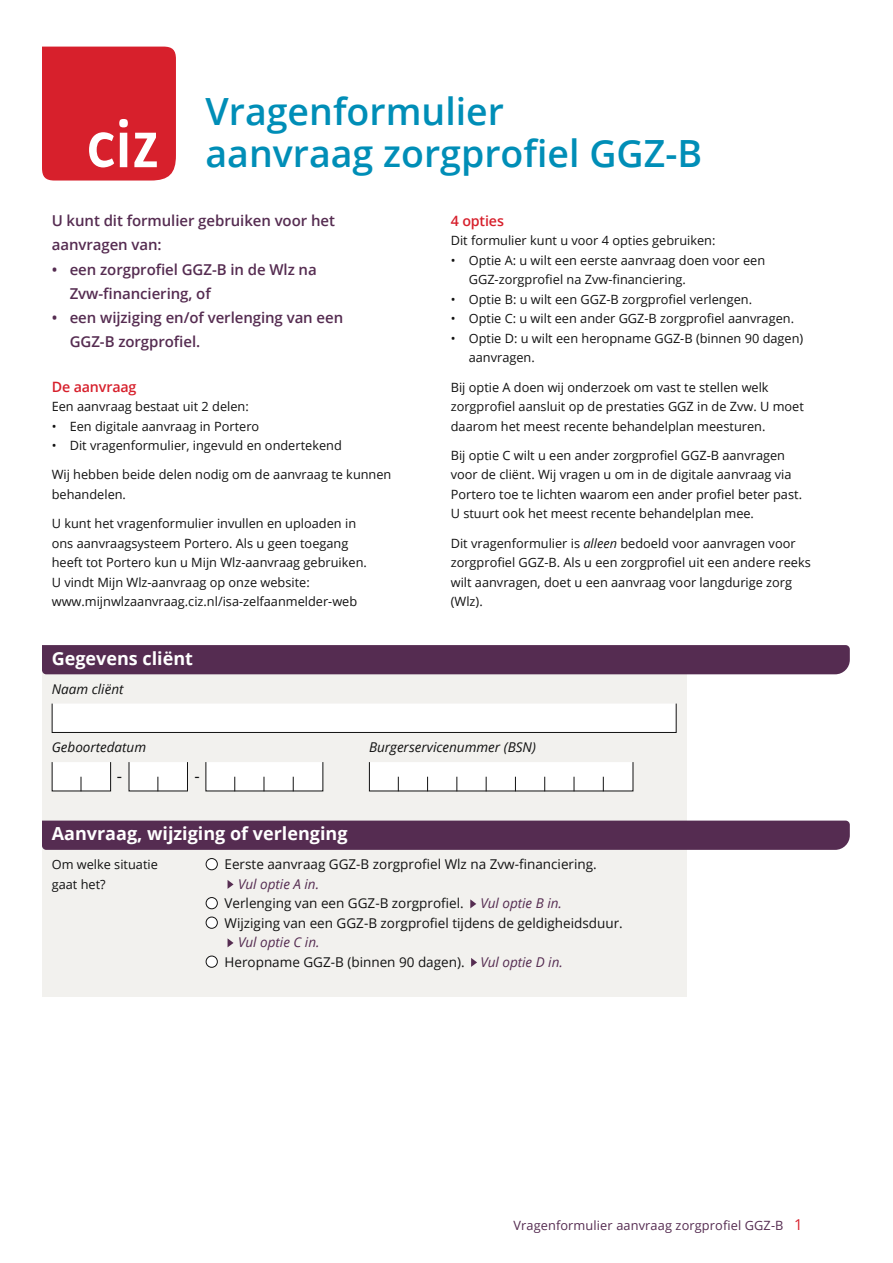
<style>
.page{position:relative;width:893px;height:1263px;background:#fff}
.page>*{position:absolute;margin:0;border:0;box-sizing:border-box;transform-origin:0 0}
.Titel{font:600 37.5px/42px "Open Sans";color:#008eb7}
.Sectie_01{font:700 18px "Open Sans";color:#fff}
.t1{font:16.5px "Open Sans";color:#121212}
.Intro_02_bullet{font:600 15px/24px "Open Sans";letter-spacing:-.005em;color:#552c51}
.Intro_02{font:600 15px/24px "Open Sans";letter-spacing:-.005em;color:#552c51}
.Alineakop_02{font:600 14.25px "Open Sans";letter-spacing:-.01em;color:#d7202c}
.Antwoord_01{font:13.5px/19.5px "Open Sans";color:#121212}
.Vraag_01{font:italic 13.5px "Open Sans";color:#121212}
.Antwoord_01-2{font:italic 13.5px "Open Sans";color:#552c51}
.Body_02_witregel{font:12.75px/19.5px "Open Sans";color:#121212}
.Body_02_bullet{font:12.75px/19.5px "Open Sans";color:#121212}
.Body_02{font:12.75px/19.5px "Open Sans";color:#121212}
.t2{font:12.75px "Open Sans";letter-spacing:.01em;color:#552c51}
.s1{font-style:italic}
.s2{font-style:italic;color:#552c51}
.s3{font-size:15px;color:#d7202c}
</style>
<div class="page">
<div style="left:42px;top:664px;width:644px;height:156px;background:#f2f1ee"></div>
<div style="left:42px;top:840px;width:644px;height:156px;background:#f2f1ee"></div>
<svg style="left:369px;top:762px;width:265px;height:30px;background:#f1f1f1"></svg>
<svg style="left:51px;top:762px;width:60px;height:30px;background:#ededed"></svg>
<svg style="left:128px;top:762px;width:60px;height:30px;background:#ededed"></svg>
<svg style="left:205px;top:762px;width:119px;height:30px;background:#f0f0ef"></svg>
<svg style="left:51px;top:703px;width:626px;height:30px;background:#f6f6f6"></svg>
<div style="left:206px;top:858px;width:11px;height:12px;background:#fff;border-radius:50%"></div>
<div style="left:206px;top:858px;width:12px;height:12px;border:1px solid #121212;border-radius:50%"></div>
<div style="left:206px;top:897px;width:11px;height:12px;background:#fff;border-radius:50%"></div>
<div style="left:206px;top:897px;width:12px;height:12px;border:1px solid #121212;border-radius:50%"></div>
<div style="left:206px;top:917px;width:11px;height:11px;background:#fff;border-radius:50%"></div>
<div style="left:206px;top:917px;width:12px;height:12px;border:1px solid #121212;border-radius:50%"></div>
<div style="left:206px;top:956px;width:11px;height:11px;background:#fff;border-radius:50%"></div>
<div style="left:206px;top:956px;width:12px;height:12px;border:1px solid #121212;border-radius:50%"></div>
<svg style="left:42px;top:46px;width:134px;height:135px;background:#da323d"></svg>
<div style="left:42px;top:645px;width:808px;height:29px;background:#552c51"></div>
<div style="left:42px;top:821px;width:808px;height:29px;background:#552c51"></div>
<svg style="left:470px;top:899px;width:6px;height:9px"></svg>
<svg style="left:471px;top:958px;width:6px;height:9px"></svg>
<svg style="left:228px;top:938px;width:6px;height:9px"></svg>
<svg style="left:228px;top:880px;width:6px;height:9px"></svg>
<h1 class="Titel" style="left:205px;top:90px;width:498px">Vragenformulier<br>aanvraag zorgprofiel GGZ-B</h1>
<p class="Intro_02" style="left:52px;top:208px;width:285px">U kunt dit formulier gebruiken voor het aanvragen van:</p>
<p class="Intro_02_bullet" style="left:70px;top:257px;width:248px;text-indent:-18px">• een zorgprofiel GGZ-B in de Wlz na<br>Zvw‑financiering, of</p>
<p class="Intro_02_bullet" style="left:70px;top:305px;width:275px;text-indent:-18px">• een wijziging en/of verlenging van een<br>GGZ-B zorgprofiel.</p>
<h2 class="Alineakop_02" style="left:52px;top:377px;width:86px">De aanvraag</h2>
<p class="Body_02" style="left:52px;top:396px;width:199px">Een aanvraag bestaat uit 2 delen:</p>
<p class="Body_02_bullet" style="left:52px;top:416px;width:209px">• Een digitale aanvraag in Portero</p>
<p class="Body_02_bullet" style="left:52px;top:435px;width:292px">• Dit vragenformulier, ingevuld en ondertekend</p>
<p class="Body_02_witregel" style="left:52px;top:465px;width:341px">Wij hebben beide delen nodig om de aanvraag te kunnen behandelen.</p>
<p class="Body_02_witregel" style="left:52px;top:513px;width:317px">U kunt het vragenformulier invullen en uploaden in ons aanvraagsysteem Portero. Als u geen toegang heeft tot Portero kun u Mijn Wlz-aanvraag gebruiken.<br>U vindt Mijn Wlz-aanvraag op onze website: www.mijnwlzaanvraag.ciz.nl/isa-zelfaanmelder-web</p>
<h2 class="Alineakop_02" style="left:451px;top:211px;width:55px">4 opties</h2>
<p class="Body_02" style="left:451px;top:231px;width:266px">Dit formulier kunt u voor 4 opties gebruiken:</p>
<p class="Body_02_bullet" style="left:469px;top:250px;width:298px;text-indent:-18px">• Optie A: u wilt een eerste aanvraag doen voor een<br>GGZ‑zorgprofiel na Zvw-financiering.</p>
<p class="Body_02_bullet" style="left:451px;top:289px;width:303px">• Optie B: u wilt een GGZ-B zorgprofiel verlengen.</p>
<p class="Body_02_bullet" style="left:451px;top:309px;width:345px">• Optie C: u wilt een ander GGZ-B zorgprofiel aanvragen.</p>
<p class="Body_02_bullet" style="left:469px;top:328px;width:336px;text-indent:-18px">• Optie D: u wilt een heropname GGZ-B (binnen 90 dagen) aanvragen.</p>
<p class="Body_02_witregel" style="left:451px;top:377px;width:355px">Bij optie A doen wij onderzoek om vast te stellen welk zorgprofiel aansluit op de prestaties GGZ in de Zvw. U moet daarom het meest recente behandelplan meesturen.</p>
<p class="Body_02_witregel" style="left:451px;top:445px;width:353px">Bij optie C wilt u een ander zorgprofiel GGZ-B aanvragen voor de cliënt. Wij vragen u om in de digitale aanvraag via Portero toe te lichten waarom een ander profiel beter past.<br>U stuurt ook het meest recente behandelplan mee.</p>
<p class="Body_02_witregel" style="left:451px;top:533px;width:361px">Dit vragenformulier is <span class="s1">alleen</span> bedoeld voor aanvragen voor zorgprofiel GGZ-B. Als u een zorgprofiel uit een andere reeks wilt aanvragen, doet u een aanvraag voor langdurige zorg (Wlz).</p>
<h2 class="Sectie_01" style="left:52px;top:645px;width:143px">Gegevens cliënt</h2>
<p class="Vraag_01" style="left:52px;top:680px;width:73px">Naam cliënt</p>
<p class="Vraag_01" style="left:52px;top:738px;width:96px">Geboortedatum</p>
<p class="t1" style="left:117px;top:765px;width:7px">-</p>
<p class="t1" style="left:194px;top:765px;width:7px">-</p>
<p class="Vraag_01" style="left:369px;top:738px;width:168px">Burgerservicenummer (BSN)</p>
<h2 class="Sectie_01" style="left:52px;top:821px;width:297px">Aanvraag, wijziging of verlenging</h2>
<p class="Body_02" style="left:52px;top:855px;width:108px">Om welke situatie gaat het?</p>
<p class="Antwoord_01" style="left:238px;top:854px;width:360px;text-indent:-14px">Eerste aanvraag GGZ-B zorgprofiel Wlz na Zvw-financiering.<br><span class="s2">Vul optie A in.</span></p>
<p class="Antwoord_01" style="left:225px;top:893px;width:241px">Verlenging van een GGZ-B zorgprofiel.</p>
<p class="Antwoord_01-2" style="left:480px;top:894px;width:83px">Vul optie B in.</p>
<p class="Antwoord_01" style="left:238px;top:913px;width:386px;text-indent:-14px">Wijziging van een GGZ-B zorgprofiel tijdens de geldigheidsduur.<br><span class="s2">Vul optie C in.</span></p>
<p class="Antwoord_01" style="left:225px;top:952px;width:242px">Heropname GGZ-B (binnen 90 dagen).</p>
<p class="Antwoord_01-2" style="left:480px;top:953px;width:84px">Vul optie D in.</p>
<p class="t2" style="left:513px;top:1217px;width:291px">Vragenformulier aanvraag zorgprofiel GGZ-B <span class="s3">1</span></p>
</div>
